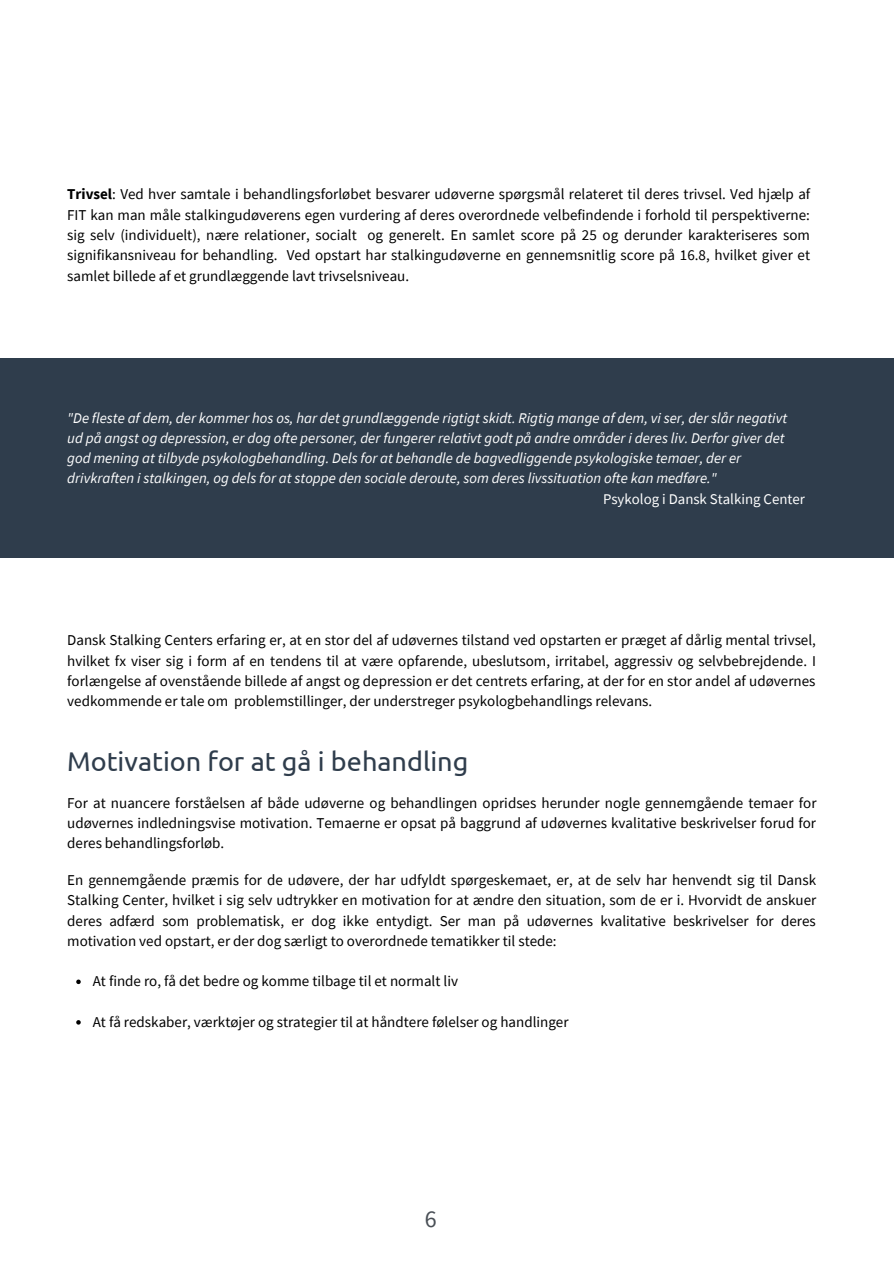
<style>
.page{position:relative;width:894px;height:1264px;background:#fff}
.page>*{position:absolute;margin:0;border:0;box-sizing:border-box;transform-origin:0 0}
.t1{font:27px "Ubuntu";color:#2f3d4c}
.t2{font:24px "Source Sans Pro";color:#494f56}
.t3{font:15px/20.2px "Source Sans Pro";color:#000;text-align:justify}
.t4{font:italic 14.85px/20.2px "Source Sans Pro";color:#fff}
.t5{font:14.85px "Source Sans Pro";color:#fff}
.s1{font-weight:700}
</style>
<div class="page">
<div style="left:0;top:359px;width:893px;height:199px;background:#2f3d4c"></div>
<svg style="left:76px;top:979px;width:5px;height:5px"></svg>
<svg style="left:76px;top:1020px;width:5px;height:4px"></svg>
<p class="t3" style="left:67px;top:184px;width:744px"><span class="s1">Trivsel</span>: Ved hver samtale i behandlingsforløbet besvarer udøverne spørgsmål relateret til deres trivsel. Ved hjælp af FIT kan man måle stalkingudøverens egen vurdering af deres overordnede velbefindende i forhold til perspektiverne: sig selv (individuelt), nære relationer, socialt og generelt. En samlet score på 25 og derunder karakteriseres som signifikansniveau for behandling. Ved opstart har stalkingudøverne en gennemsnitlig score på 16.8, hvilket giver et samlet billede af et grundlæggende lavt trivselsniveau.</p>
<p class="t4" style="left:67px;top:407px;width:721px">"De fleste af dem, der kommer hos os, har det grundlæggende rigtigt skidt. Rigtig mange af dem, vi ser, der slår negativt ud på angst og depression, er dog ofte personer, der fungerer relativt godt på andre områder i deres liv. Derfor giver det god mening at tilbyde psykologbehandling. Dels for at behandle de bagvedliggende psykologiske temaer, der er drivkraften i stalkingen, og dels for at stoppe den sociale deroute, som deres livssituation ofte kan medføre."</p>
<p class="t5" style="left:603px;top:489px;width:203px">Psykolog i Dansk Stalking Center</p>
<p class="t3" style="left:67px;top:630px;width:750px">Dansk Stalking Centers erfaring er, at en stor del af udøvernes tilstand ved opstarten er præget af dårlig mental trivsel, hvilket fx viser sig i form af en tendens til at være opfarende, ubeslutsom, irritabel, aggressiv og selvbebrejdende. I forlængelse af ovenstående billede af angst og depression er det centrets erfaring, at der for en stor andel af udøvernes vedkommende er tale om problemstillinger, der understreger psykologbehandlings relevans.</p>
<p class="t1" style="left:67px;top:745px;width:402px">Motivation for at gå i behandling</p>
<p class="t3" style="left:67px;top:792px;width:750px">For at nuancere forståelsen af både udøverne og behandlingen opridses herunder nogle gennemgående temaer for udøvernes indledningsvise motivation. Temaerne er opsat på baggrund af udøvernes kvalitative beskrivelser forud for deres behandlingsforløb.</p>
<p class="t3" style="left:67px;top:869px;width:750px">En gennemgående præmis for de udøvere, der har udfyldt spørgeskemaet, er, at de selv har henvendt sig til Dansk Stalking Center, hvilket i sig selv udtrykker en motivation for at ændre den situation, som de er i. Hvorvidt de anskuer deres adfærd som problematisk, er dog ikke entydigt. Ser man på udøvernes kvalitative beskrivelser for deres motivation ved opstart, er der dog særligt to overordnede tematikker til stede:</p>
<p class="t3" style="left:93px;top:970px;width:367px">At finde ro, få det bedre og komme tilbage til et normalt liv</p>
<p class="t3" style="left:93px;top:1011px;width:477px">At få redskaber, værktøjer og strategier til at håndtere følelser og handlinger</p>
<p class="t2" style="left:424px;top:1203px;width:13px">6</p>
</div>
